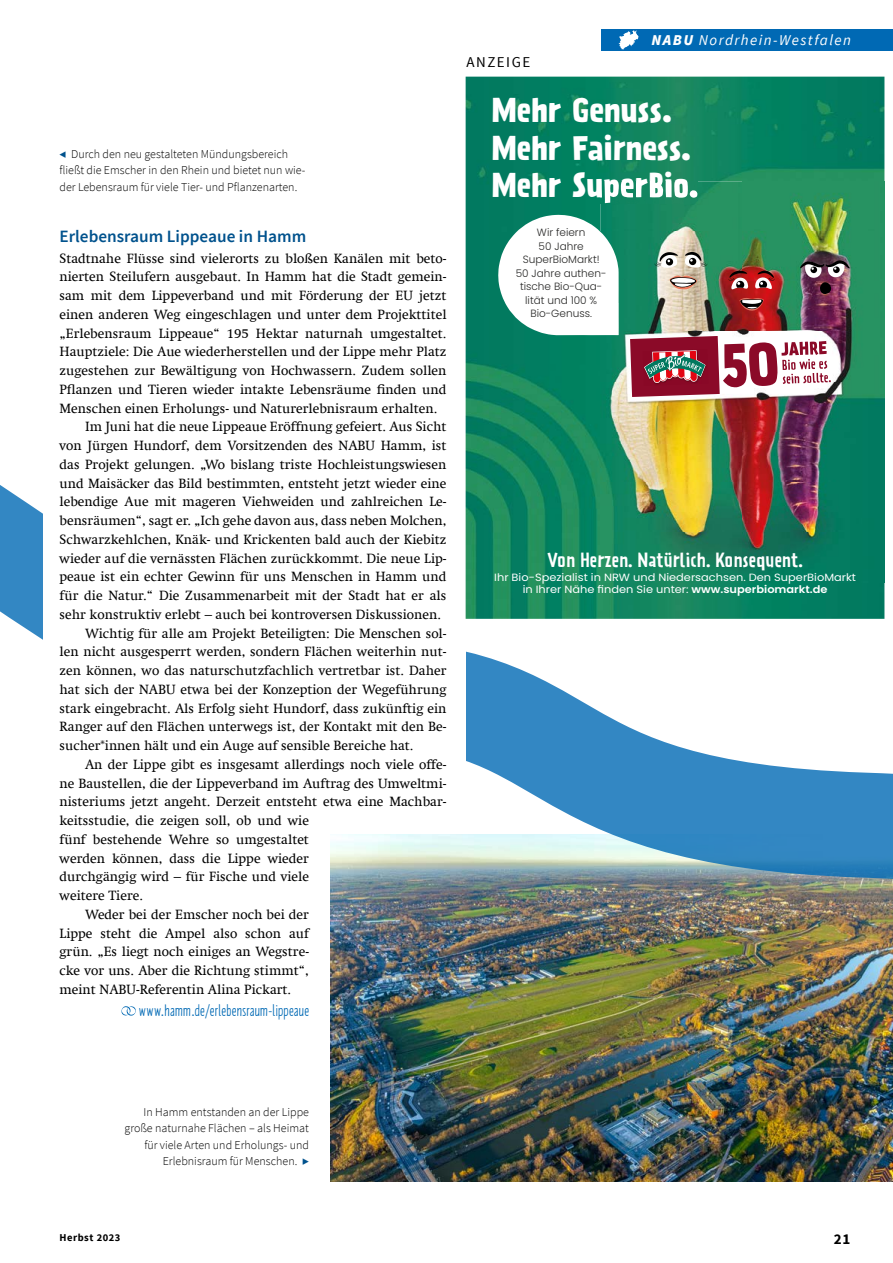
<style>
.page{position:relative;width:893px;height:1263px;background:#fff}
.page>*{position:absolute;margin:0;border:0;box-sizing:border-box;transform-origin:0 0}
.t1{font:700 30.45px/37.5px "Prater Sans Pro";letter-spacing:-.01em;color:#fff}
.t2{font:18.15px "Prater Sans Offc Pro";color:#fff;scale:1.08 1}
.t3{font:600 17.25px "Source Sans Pro";color:#00528d}
.t4{font:16.5px "NABU Hand";letter-spacing:.02em;color:#0069b4}
.t5{font:italic 15px "Source Sans Pro";letter-spacing:.09em;color:#fff}
.t6{font:15px "Source Sans Pro";letter-spacing:.1em;color:#000}
.t7{font:700 15px "Source Sans Pro";color:#000}
.t8{font:13.5px "Swift Com";color:#000}
.t9{font:300 12px/16.5px "Source Sans Pro";color:#000}
.t10{font:10.5px/12.6px "Poppins";color:#fff;text-align:center;scale:1.08 1}
.t11{font:300 10.5px/13.5px "Poppins";color:#282827;text-align:center}
.t12{font:700 10.5px "Source Sans Pro";letter-spacing:.05em;color:#000}
.s1{font-weight:400;color:#00528d}
.s2{font-weight:900}
.s3{font-weight:600}
</style>
<div class="page">
<img style="left:330px;top:1001px;width:563px;height:181px">
<img style="left:0;top:294px;width:893px;height:707px">
<div style="left:43px;top:498px;width:422px;height:308px;background:#fff"></div>
<svg style="left:121px;top:1006px;width:15px;height:10px"></svg>
<div style="left:601px;top:29px;width:292px;height:22px;background:#0069b4"></div>
<svg style="left:619px;top:30px;width:20px;height:19px"></svg>
<img style="left:466px;top:77px;width:418px;height:542px">
<img style="left:600px;top:182px;width:284px;height:401px">
<img style="left:600px;top:182px;width:97px;height:21px">
<svg style="left:630px;top:336px;width:201px;height:61px"></svg>
<img style="left:800px;top:260px;width:50px;height:35px">
<svg style="left:668px;top:275px;width:29px;height:15px"></svg>
<svg style="left:685px;top:252px;width:22px;height:16px"></svg>
<svg style="left:654px;top:252px;width:24px;height:16px"></svg>
<svg style="left:739px;top:298px;width:25px;height:13px"></svg>
<svg style="left:728px;top:271px;width:47px;height:19px"></svg>
<svg style="left:498px;top:214px;width:121px;height:121px"></svg>
<p class="t9" style="left:60px;top:146px;width:247px"><span class="s1">◀</span> Durch den neu gestalteten Mündungsbereich fließt die Emscher in den Rhein und bietet nun wie&shy;der Lebensraum für viele Tier- und Pflanzenarten.</p>
<p class="t3" style="left:60px;top:226px;width:248px">Erlebensraum Lippeaue in Hamm</p>
<p class="t8" style="left:60px;top:250px;width:388px">Stadtnahe Flüsse sind vielerorts zu bloßen Kanälen mit beto-</p>
<p class="t8" style="left:60px;top:269px;width:388px">nierten Steilufern ausgebaut. In Hamm hat die Stadt gemein-</p>
<p class="t8" style="left:60px;top:288px;width:388px">sam mit dem Lippeverband und mit Förderung der EU jetzt</p>
<p class="t8" style="left:60px;top:306px;width:388px">einen anderen Weg eingeschlagen und unter dem Projekttitel</p>
<p class="t8" style="left:60px;top:325px;width:388px">„Erlebensraum Lippeaue“ 195 Hektar naturnah umgestaltet.</p>
<p class="t8" style="left:60px;top:344px;width:388px">Hauptziele: Die Aue wiederherstellen und der Lippe mehr Platz</p>
<p class="t8" style="left:60px;top:363px;width:388px">zugestehen zur Bewältigung von Hochwassern. Zudem sollen</p>
<p class="t8" style="left:60px;top:381px;width:388px">Pflanzen und Tieren wieder intakte Lebensräume finden und</p>
<p class="t8" style="left:60px;top:400px;width:379px">Menschen einen Erholungs- und Naturerlebnisraum erhalten.</p>
<p class="t8" style="left:85px;top:419px;width:363px">Im Juni hat die neue Lippeaue Eröffnung gefeiert. Aus Sicht</p>
<p class="t8" style="left:60px;top:438px;width:388px">von Jürgen Hundorf, dem Vorsitzenden des NABU Hamm, ist</p>
<p class="t8" style="left:60px;top:456px;width:388px">das Projekt gelungen. „Wo bislang triste Hochleistungswiesen</p>
<p class="t8" style="left:60px;top:475px;width:388px">und Maisäcker das Bild bestimmten, entsteht jetzt wieder eine</p>
<p class="t8" style="left:60px;top:494px;width:388px">lebendige Aue mit mageren Viehweiden und zahlreichen Le-</p>
<p class="t8" style="left:60px;top:513px;width:388px">bensräumen“, sagt er. „Ich gehe davon aus, dass neben Molchen,</p>
<p class="t8" style="left:60px;top:531px;width:388px">Schwarzkehlchen, Knäk- und Krickenten bald auch der Kiebitz</p>
<p class="t8" style="left:60px;top:550px;width:388px">wieder auf die vernässten Flächen zurückkommt. Die neue Lip-</p>
<p class="t8" style="left:60px;top:569px;width:388px">peaue ist ein echter Gewinn für uns Menschen in Hamm und</p>
<p class="t8" style="left:60px;top:588px;width:388px">für die Natur.“ Die Zusammenarbeit mit der Stadt hat er als</p>
<p class="t8" style="left:60px;top:606px;width:383px">sehr konstruktiv erlebt – auch bei kontroversen Diskussionen.</p>
<p class="t8" style="left:85px;top:625px;width:363px">Wichtig für alle am Projekt Beteiligten: Die Menschen sol-</p>
<p class="t8" style="left:60px;top:644px;width:388px">len nicht ausgesperrt werden, sondern Flächen weiterhin nut-</p>
<p class="t8" style="left:60px;top:663px;width:388px">zen können, wo das naturschutzfachlich vertretbar ist. Daher</p>
<p class="t8" style="left:60px;top:681px;width:388px">hat sich der NABU etwa bei der Konzeption der Wegeführung</p>
<p class="t8" style="left:60px;top:700px;width:388px">stark eingebracht. Als Erfolg sieht Hundorf, dass zukünftig ein</p>
<p class="t8" style="left:60px;top:719px;width:388px">Ranger auf den Flächen unterwegs ist, der Kontakt mit den Be-</p>
<p class="t8" style="left:60px;top:738px;width:356px">sucher*innen hält und ein Auge auf sensible Bereiche hat.</p>
<p class="t8" style="left:85px;top:756px;width:363px">An der Lippe gibt es insgesamt allerdings noch viele offe-</p>
<p class="t8" style="left:60px;top:775px;width:388px">ne Baustellen, die der Lippeverband im Auftrag des Umweltmi-</p>
<p class="t8" style="left:60px;top:794px;width:388px">nisteriums jetzt angeht. Derzeit entsteht etwa eine Machbar-</p>
<p class="t8" style="left:60px;top:813px;width:251px">keitsstudie, die zeigen soll, ob und wie</p>
<p class="t8" style="left:60px;top:831px;width:251px">fünf bestehende Wehre so umgestaltet</p>
<p class="t8" style="left:60px;top:850px;width:251px">werden können, dass die Lippe wieder</p>
<p class="t8" style="left:60px;top:869px;width:251px">durchgängig wird – für Fische und viele</p>
<p class="t8" style="left:60px;top:888px;width:85px">weitere Tiere.</p>
<p class="t8" style="left:85px;top:906px;width:225px">Weder bei der Emscher noch bei der</p>
<p class="t8" style="left:60px;top:925px;width:251px">Lippe steht die Ampel also schon auf</p>
<p class="t8" style="left:60px;top:944px;width:251px">grün. „Es liegt noch einiges an Wegstre-</p>
<p class="t8" style="left:60px;top:963px;width:251px">cke vor uns. Aber die Richtung stimmt“,</p>
<p class="t8" style="left:60px;top:981px;width:233px">meint NABU-Referentin Alina Pickart.</p>
<p class="t4" style="left:139px;top:1001px;width:172px">www.hamm.de/erlebensraum-lippeaue</p>
<p class="t6" style="left:466px;top:53px;width:66px">ANZEIGE</p>
<p class="t5" style="left:651px;top:31px;width:201px"><span class="s2">NABU</span> Nordrhein-Westfalen</p>
<h1 class="t1" style="left:491px;top:91px;width:209px">Mehr Genuss.<br>Mehr Fairness.<br>Mehr SuperBio.</h1>
<p class="t11" style="left:516px;top:226px;width:92px">Wir feiern<br>50 Jahre<br>SuperBioMarkt!<br>50 Jahre authen&shy;tische Bio-Qua&shy;lität und 100 %<br>Bio-Genuss.</p>
<h2 class="t2" style="left:547px;top:548px;width:238px">Von Herzen. Natürlich. Konsequent.</h2>
<p class="t10" style="left:494px;top:571px;width:337px">Ihr Bio-Spezialist in NRW und Niedersachsen. Den SuperBioMarkt in Ihrer Nähe finden Sie unter: <span class="s3">www.superbiomarkt.de</span></p>
<p class="t9" style="left:125px;top:1104px;width:186px;text-align:right">In Hamm entstanden an der Lippe große naturnahe Flächen – als Heimat für viele Arten und Erholungs- und<br>Erlebnisraum für Menschen. <span class="s1">▶</span></p>
<p class="t12" style="left:60px;top:1231px;width:62px">Herbst 2023</p>
<p class="t7" style="left:834px;top:1230px;width:18px">21</p>
</div>
